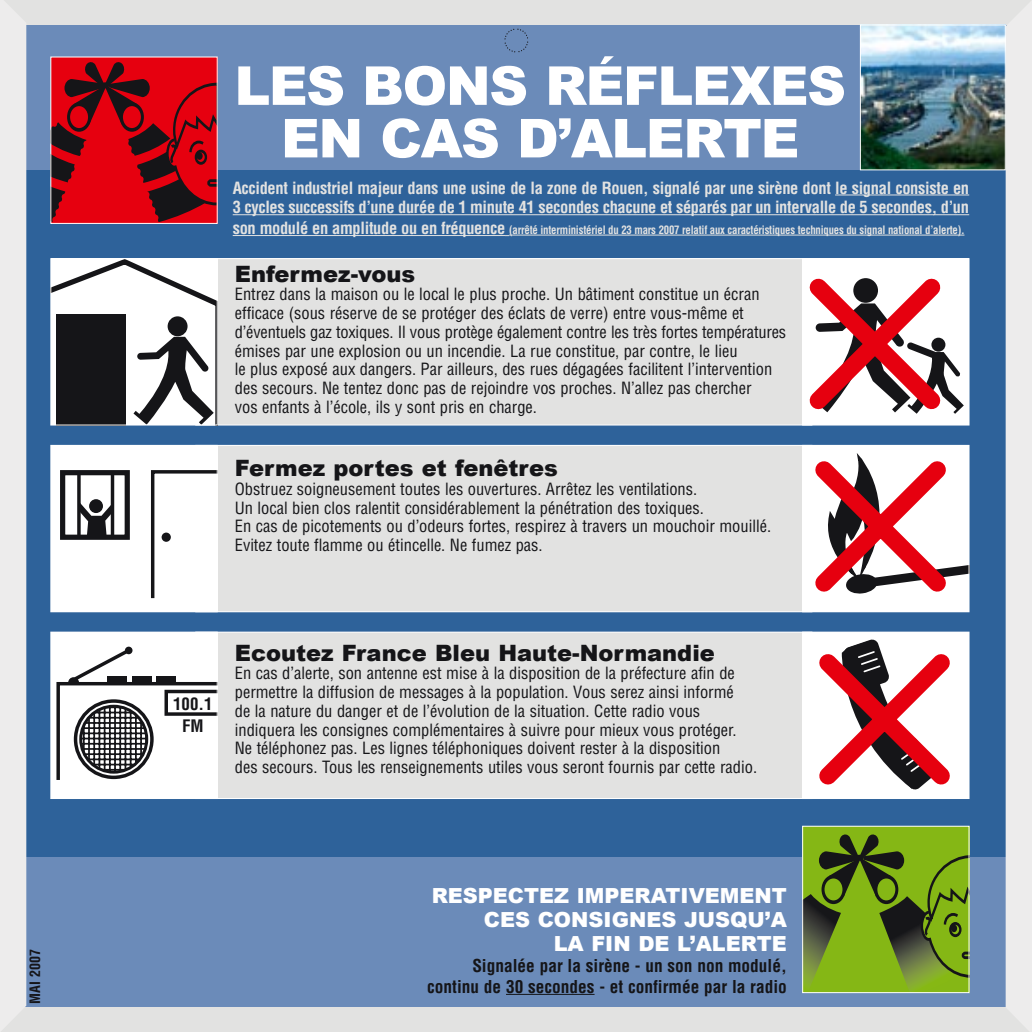
<style>
.page{position:relative;width:1032px;height:1032px;background:#fff}
.page>*{position:absolute;margin:0;border:0;box-sizing:border-box;transform-origin:0 0}
.t1{font:900 53.73px "Arial";letter-spacing:-.025em;color:#fff}
.t2{font:900 22.57px "Arial";color:#151518}
.t3{font:900 20.82px "Arial";color:#fff}
.t4{font:700 condensed 17.32px "Helvetica";color:#151518}
.t5{font:700 condensed 16.8px "Helvetica";color:#151518}
.t6{font:condensed 16.45px/18.7px "Helvetica";color:#151518}
.t7{font:700 condensed 16.45px/19.8px "Helvetica";letter-spacing:-.02em;color:#e2e2e1}
.t8{font:700 condensed 14px "Helvetica";color:#151518}
.t9{font:700 condensed 11.38px "Helvetica";letter-spacing:-.02em;color:#e2e2e1;scale:.95 1}
.s1{font-size:16.45px}
</style>
<div class="page">
<div style="left:0;top:0;width:1031px;height:1031px;background:#6b8bb9"></div>
<div style="left:20px;top:170px;width:988px;height:686px;background:#2e629a"></div>
<div style="left:0;top:0;width:1031px;height:25px;background:#e2e2e1"></div>
<div style="left:0;top:1007px;width:1031px;height:24px;background:#e2e2e1"></div>
<svg style="left:52px;top:61px;width:163px;height:161px;background:#ac0511"></svg>
<div style="left:50px;top:57px;width:167px;height:167px;border:1px solid #fff"></div>
<div style="left:0;top:0;width:26px;height:1031px;background:#edecec"></div>
<svg style="left:1005px;top:2px;width:26px;height:1029px;background:#e5e6e8"></svg>
<hr style="left:506px;top:993px;width:88px;height:1px;background:#151518">
<div style="left:196px;top:258px;width:615px;height:167px;background:#e2e2e1"></div>
<div style="left:195px;top:258px;width:617px;height:167px;border:1px solid #fff"></div>
<svg style="left:804px;top:827px;width:163px;height:163px;background:#6b8f1a"></svg>
<div style="left:802px;top:825px;width:167px;height:167px;border:1px solid #fff"></div>
<svg style="left:52px;top:260px;width:163px;height:163px;background:#9a9a9c"></svg>
<div style="left:50px;top:258px;width:167px;height:167px;border:1px solid #fff"></div>
<svg style="left:804px;top:263px;width:163px;height:160px;background:#d8a5a9"></svg>
<div style="left:802px;top:258px;width:167px;height:167px;border:1px solid #fff"></div>
<div style="left:196px;top:445px;width:615px;height:166px;background:#e2e2e1"></div>
<div style="left:195px;top:445px;width:617px;height:167px;border:1px solid #fff"></div>
<div style="left:51px;top:445px;width:166px;height:166px;background:#fff"></div>
<div style="left:60px;top:470px;width:70px;height:69px;border:5px solid #151518"></div>
<svg style="left:77px;top:472px;width:4px;height:65px"></svg>
<hr style="left:111px;top:472px;width:3px;height:65px;background:#151518">
<svg style="left:89px;top:499px;width:14px;height:14px"></svg>
<svg style="left:79px;top:502px;width:32px;height:33px"></svg>
<svg style="left:151px;top:470px;width:64px;height:129px"></svg>
<div style="left:161px;top:532px;width:10px;height:9px;background:#151518;border-radius:50%"></div>
<div style="left:50px;top:445px;width:167px;height:167px;border:1px solid #fff"></div>
<svg style="left:804px;top:447px;width:163px;height:160px;background:#deacb0"></svg>
<div style="left:802px;top:445px;width:167px;height:167px;border:1px solid #fff"></div>
<div style="left:196px;top:632px;width:615px;height:166px;background:#e2e2e1"></div>
<div style="left:195px;top:631px;width:617px;height:167px;border:1px solid #fff"></div>
<div style="left:51px;top:632px;width:166px;height:166px;background:#fff"></div>
<svg style="left:56px;top:646px;width:159px;height:134px"></svg>
<div style="left:50px;top:631px;width:167px;height:167px;border:1px solid #fff"></div>
<div style="left:802px;top:632px;width:166px;height:166px;background:#fff"></div>
<svg style="left:819px;top:639px;width:131px;height:151px"></svg>
<div style="left:802px;top:631px;width:167px;height:167px;border:1px solid #fff"></div>
<hr style="left:834px;top:194px;width:134px;height:1px;background:#e2e2e1">
<hr style="left:233px;top:214px;width:735px;height:1px;background:#e2e2e1">
<hr style="left:233px;top:235px;width:272px;height:1px;background:#e2e2e1">
<hr style="left:509px;top:235px;width:455px;height:1px;background:#e2e2e1">
<img style="left:861px;top:27px;width:142px;height:141px">
<div style="left:859px;top:25px;width:146px;height:145px;border:1px solid #fff"></div>
<svg style="left:504px;top:28px;width:24px;height:25px"></svg>
<p class="t8" style="left:26px;top:1003px;width:56px;rotate:-90deg">MAI 2007</p>
<p class="t1" style="left:234px;top:56px;width:613px">LES BONS RÉFLEXES</p>
<p class="t1" style="left:281px;top:108px;width:519px">EN CAS D’ALERTE</p>
<p class="t7" style="left:233px;top:177px;width:737px">Accident industriel majeur dans une usine de la zone de Rouen, signalé par une sirène dont le signal consiste en<br>3 cycles successifs d’une durée de 1 minute 41 secondes chacune et séparés par un intervalle de 5 secondes, d’un</p>
<p class="t9" style="left:233px;top:223px;width:771px"><span class="s1">son modulé en amplitude ou en fréquence</span> (arrêté interministériel du 23 mars 2007 relatif aux caractéristiques techniques du signal national d’alerte).</p>
<p class="t2" style="left:235px;top:261px;width:182px">Enfermez-vous</p>
<p class="t6" style="left:235px;top:284px;width:552px">Entrez dans la maison ou le local le plus proche. Un bâtiment constitue un écran efficace (sous réserve de se protéger des éclats de verre) entre vous-même et d’éventuels gaz toxiques. Il vous protège également contre les très fortes températures émises par une explosion ou un incendie. La rue constitue, par contre, le lieu<br>le plus exposé aux dangers. Par ailleurs, des rues dégagées facilitent l’intervention des secours. Ne tentez donc pas de rejoindre vos proches. N’allez pas chercher</p>
<p class="t6" style="left:235px;top:397px;width:304px">vos enfants à l’école, ils y sont pris en charge.</p>
<p class="t2" style="left:235px;top:455px;width:324px">Fermez portes et fenêtres</p>
<p class="t6" style="left:235px;top:479px;width:464px">Obstruez soigneusement toutes les ouvertures. Arrêtez les ventilations.</p>
<p class="t6" style="left:235px;top:498px;width:470px">Un local bien clos ralentit considérablement la pénétration des toxiques.</p>
<p class="t6" style="left:235px;top:516px;width:537px">En cas de picotements ou d’odeurs fortes, respirez à travers un mouchoir mouillé.</p>
<p class="t6" style="left:235px;top:535px;width:309px">Evitez toute flamme ou étincelle. Ne fumez pas.</p>
<p class="t5" style="left:173px;top:693px;width:41px">100.1</p>
<p class="t5" style="left:182px;top:715px;width:23px">FM</p>
<p class="t2" style="left:235px;top:639px;width:481px">Ecoutez France Bleu Haute-Normandie</p>
<p class="t6" style="left:235px;top:663px;width:501px">En cas d’alerte, son antenne est mise à la disposition de la préfecture afin de</p>
<p class="t6" style="left:235px;top:682px;width:500px">permettre la diffusion de messages à la population. Vous serez ainsi informé</p>
<p class="t6" style="left:235px;top:701px;width:503px">de la nature du danger et de l’évolution de la situation. Cette radio vous indiquera les consignes complémentaires à suivre pour mieux vous protéger.</p>
<p class="t6" style="left:235px;top:738px;width:487px">Ne téléphonez pas. Les lignes téléphoniques doivent rester à la disposition</p>
<p class="t6" style="left:235px;top:757px;width:523px">des secours. Tous les renseignements utiles vous seront fournis par cette radio.</p>
<p class="t3" style="left:431px;top:883px;width:356px">RESPECTEZ IMPERATIVEMENT</p>
<p class="t3" style="left:483px;top:907px;width:304px">CES CONSIGNES JUSQU’A</p>
<p class="t3" style="left:553px;top:931px;width:234px">LA FIN DE L’ALERTE</p>
<p class="t4" style="left:472px;top:954px;width:316px">Signalée par la sirène - un son non modulé,</p>
<p class="t4" style="left:427px;top:975px;width:361px">continu de 30 secondes - et confirmée par la radio</p>
</div>
